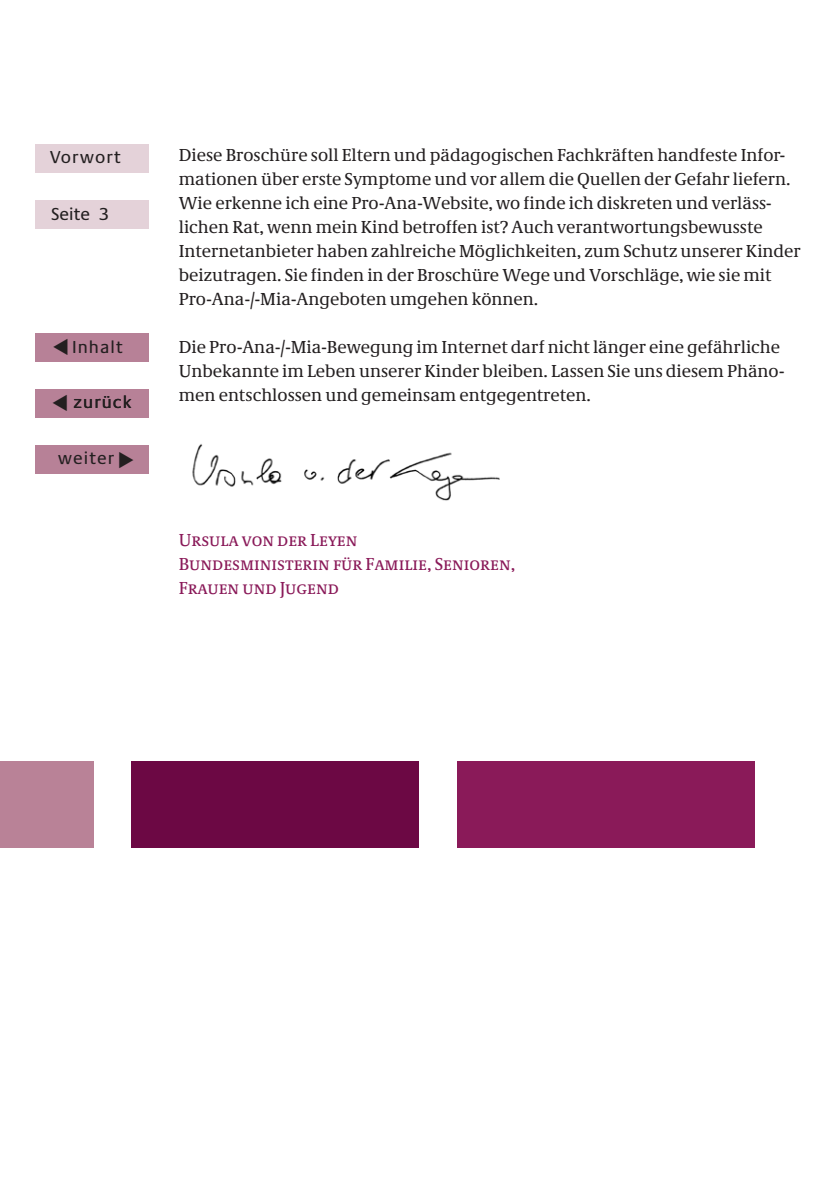
<style>
.page{position:relative;width:840px;height:1191px;background:#fff}
.page>*{position:absolute;margin:0;border:0;box-sizing:border-box;transform-origin:0 0}
.t1{font:18px/24px "Neue Demos";color:#231f20}
.t2{font:18px/24px "Neue Demos CESC Os F";color:#8a1a59}
.t3{font:18px "Neue Praxis";letter-spacing:.06em;color:#231f20}
</style>
<div class="page">
<div style="left:35px;top:333px;width:114px;height:29px;background:#b78197"></div>
<div style="left:35px;top:200px;width:114px;height:28px;background:#e4d2d9"></div>
<div style="left:35px;top:389px;width:114px;height:29px;background:#b78197"></div>
<div style="left:35px;top:445px;width:114px;height:28px;background:#b78197"></div>
<div style="left:35px;top:144px;width:114px;height:28px;background:#e4d2d9"></div>
<div style="left:0;top:761px;width:93px;height:87px;background:#b98297"></div>
<div style="left:131px;top:761px;width:287px;height:87px;background:#6c0844"></div>
<div style="left:456px;top:761px;width:298px;height:87px;background:#8a1a59"></div>
<img style="left:192px;top:444px;width:308px;height:57px">
<p class="t3" style="left:50px;top:146px;width:72px">Vor wort</p>
<p class="t1" style="left:179px;top:143px;width:613px">Diese Broschüre soll Eltern und pädagogischen Fachkräften handfeste Infor&shy;mationen über erste Symptome und vor allem die Quellen der Gefahr liefern.<br>Wie erkenne ich eine Pro-Ana-Website, wo finde ich diskreten und verläss-</p>
<p class="t3" style="left:51px;top:203px;width:59px">Seite 3</p>
<p class="t1" style="left:179px;top:215px;width:623px">lichen Rat, wenn mein Kind betroffen ist? Auch verantwortungsbewusste Internetanbieter haben zahlreiche Möglichkeiten, zum Schutz unserer Kinder beizutragen. Sie finden in der Broschüre Wege und Vorschläge, wie sie mit Pro-Ana-/-Mia-Angeboten umgehen können.</p>
<p class="t3" style="left:72px;top:335px;width:52px">Inhalt</p>
<p class="t1" style="left:179px;top:335px;width:606px">Die Pro-Ana-/-Mia-Bewegung im Internet darf nicht länger eine gefährliche<br>Unbekannte im Leben unserer Kinder bleiben. Lassen Sie uns diesem Phäno&shy;men entschlossen und gemeinsam entgegentreten.</p>
<p class="t3" style="left:73px;top:391px;width:59px">zurück</p>
<p class="t3" style="left:58px;top:447px;width:57px">weiter</p>
<p class="t2" style="left:179px;top:527px;width:338px">Ursula von der Leyen<br>Bundesministerin für Familie, Senioren,<br>Frauen und Jugend</p>
</div>
